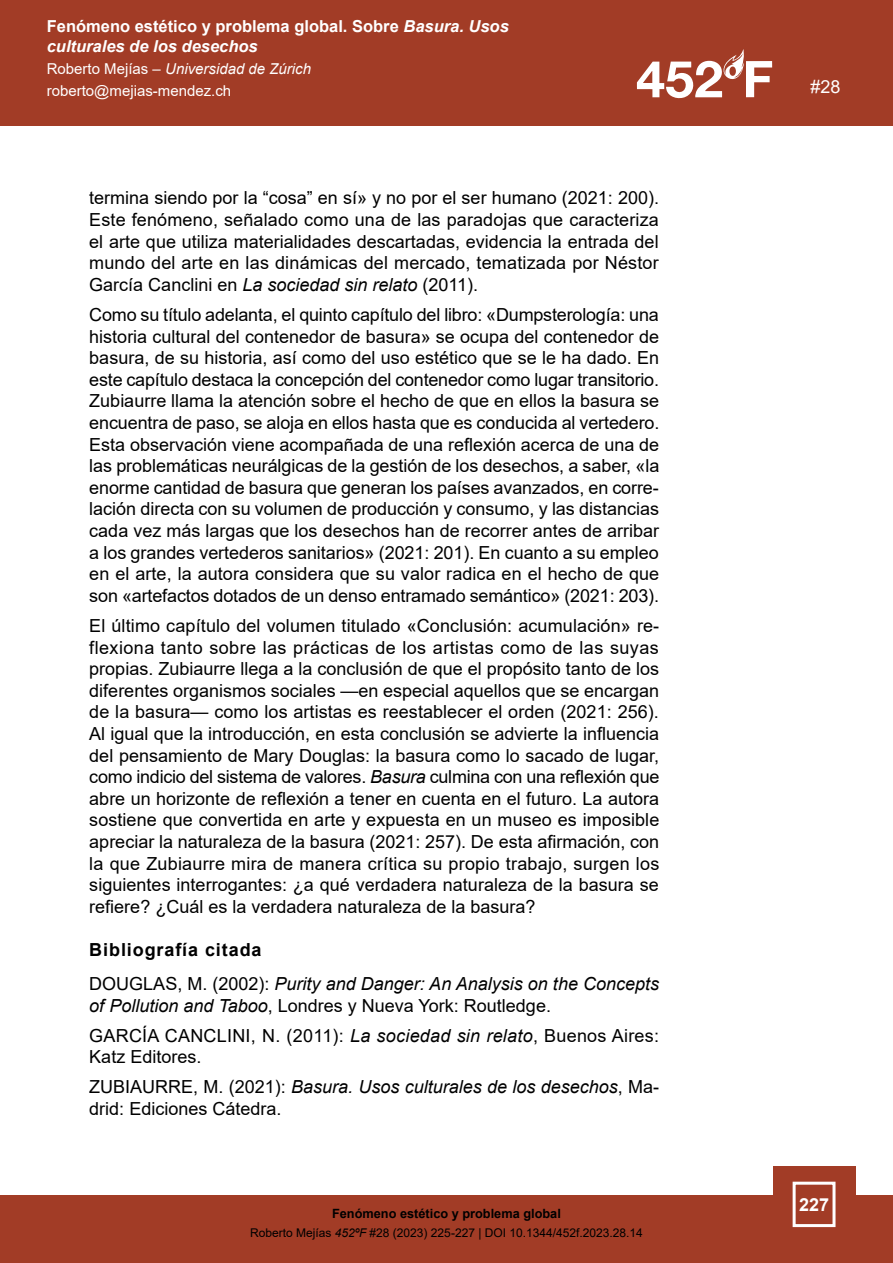
<style>
.page{position:relative;width:893px;height:1263px;background:#fff}
.page>*{position:absolute;margin:0;border:0;box-sizing:border-box;transform-origin:0 0}
.t1{font:18px/21.6px "Arial";color:#000;text-align:justify}
.t2{font:italic 18px/34.3px "Arial";color:#000}
.t3{font:18px "Arial";color:#fff}
.t4{font:700 18px "Arial";color:#fff}
.t5{font:700 16.5px/19.8px "Arial";color:#fff}
.t6{font:15px/22.2px "Arial";color:#fff}
.t7{font:700 12.75px "Arial";color:#000}
.t8{font:12px "Arial";color:#000}
.s1{font-style:italic}
.s2{font-weight:700;font-style:normal}
.s3{font-style:normal}
</style>
<div class="page">
<div style="left:0;top:0;width:893px;height:125px;background:#a23c26"></div>
<div style="left:0;top:1196px;width:893px;height:67px;background:#a23c26"></div>
<svg style="left:637px;top:49px;width:135px;height:49px"></svg>
<div style="left:773px;top:1166px;width:82px;height:72px;background:#a23c26"></div>
<div style="left:793px;top:1182px;width:42px;height:45px;border:3px solid #fff"></div>
<p class="t5" style="left:47px;top:16px;width:464px">Fenómeno estético y problema global. Sobre <span class="s1">Basura. Usos culturales de los desechos</span></p>
<p class="t6" style="left:47px;top:57px;width:266px">Roberto Mejías – <span class="s1">Universidad de Zúrich </span>roberto@mejias-mendez.ch</p>
<p class="t1" style="left:89px;top:187px;width:571px">termina siendo por la “cosa” en sí» y no por el ser humano (2021: 200).<br>Este fenómeno, señalado como una de las paradojas que caracteriza el arte que utiliza materialidades descartadas, evidencia la entrada del mundo del arte en las dinámicas del mercado, tematizada por Néstor García Canclini en <span class="s1">La sociedad sin relato</span> (2011).</p>
<p class="t1" style="left:89px;top:304px;width:572px">Como su título adelanta, el quinto capítulo del libro: «Dumpsterología: una historia cultural del contenedor de basura» se ocupa del contenedor de basura, de su historia, así como del uso estético que se le ha dado. En este capítulo destaca la concepción del contenedor como lugar transitorio.<br>Zubiaurre llama la atención sobre el hecho de que en ellos la basura se encuentra de paso, se aloja en ellos hasta que es conducida al vertedero.<br>Esta observación viene acompañada de una reflexión acerca de una de las problemáticas neurálgicas de la gestión de los desechos, a saber, «la enorme cantidad de basura que generan los países avanzados, en corre&shy;lación directa con su volumen de producción y consumo, y las distancias cada vez más largas que los desechos han de recorrer antes de arribar a los grandes vertederos sanitarios» (2021: 201). En cuanto a su empleo en el arte, la autora considera que su valor radica en el hecho de que son «artefactos dotados de un denso entramado semántico» (2021: 203).</p>
<p class="t1" style="left:89px;top:615px;width:572px">El último capítulo del volumen titulado «Conclusión: acumulación» re&shy;flexiona tanto sobre las prácticas de los artistas como de las suyas propias. Zubiaurre llega a la conclusión de que el propósito tanto de los diferentes organismos sociales —en especial aquellos que se encargan de la basura— como los artistas es reestablecer el orden (2021: 256).<br>Al igual que la introducción, en esta conclusión se advierte la influencia del pensamiento de Mary Douglas: la basura como lo sacado de lugar, como indicio del sistema de valores. <span class="s1">Basura</span> culmina con una reflexión que abre un horizonte de reflexión a tener en cuenta en el futuro. La autora sostiene que convertida en arte y expuesta en un museo es imposible apreciar la naturaleza de la basura (2021: 257). De esta afirmación, con la que Zubiaurre mira de manera crítica su propio trabajo, surgen los siguientes interrogantes: ¿a qué verdadera naturaleza de la basura se refiere? ¿Cuál es la verdadera naturaleza de la basura?</p>
<p class="t2" style="left:89px;top:932px;width:571px"><span class="s2">Bibliografía citada<br></span><span class="s3">DOUGLAS, M. (2002):</span> Purity and Danger: An Analysis on the Concepts</p>
<p class="t1" style="left:89px;top:990px;width:571px;line-height:30.2px"><span class="s1">of Pollution and Taboo</span>, Londres y Nueva York: Routledge.<br>GARCÍA CANCLINI, N. (2011): <span class="s1">La sociedad sin relato</span>, Buenos Aires:</p>
<p class="t1" style="left:89px;top:1042px;width:571px;line-height:30.2px">Katz Editores.<br>ZUBIAURRE, M. (2021): <span class="s1">Basura. Usos culturales de los desechos</span>, Ma-</p>
<p class="t1" style="left:89px;top:1098px;width:194px">drid: Ediciones Cátedra.</p>
<p class="t7" style="left:332px;top:1204px;width:230px">Fenómeno estético y problema global</p>
<p class="t8" style="left:250px;top:1224px;width:394px">Roberto Mejías <span class="s1">452ºF</span> #28 (2023) 225-227 | DOI 10.1344/452f.2023.28.14</p>
<p class="t3" style="left:810px;top:74px;width:32px">#28</p>
<p class="t4" style="left:799px;top:1191px;width:32px">227</p>
</div>
